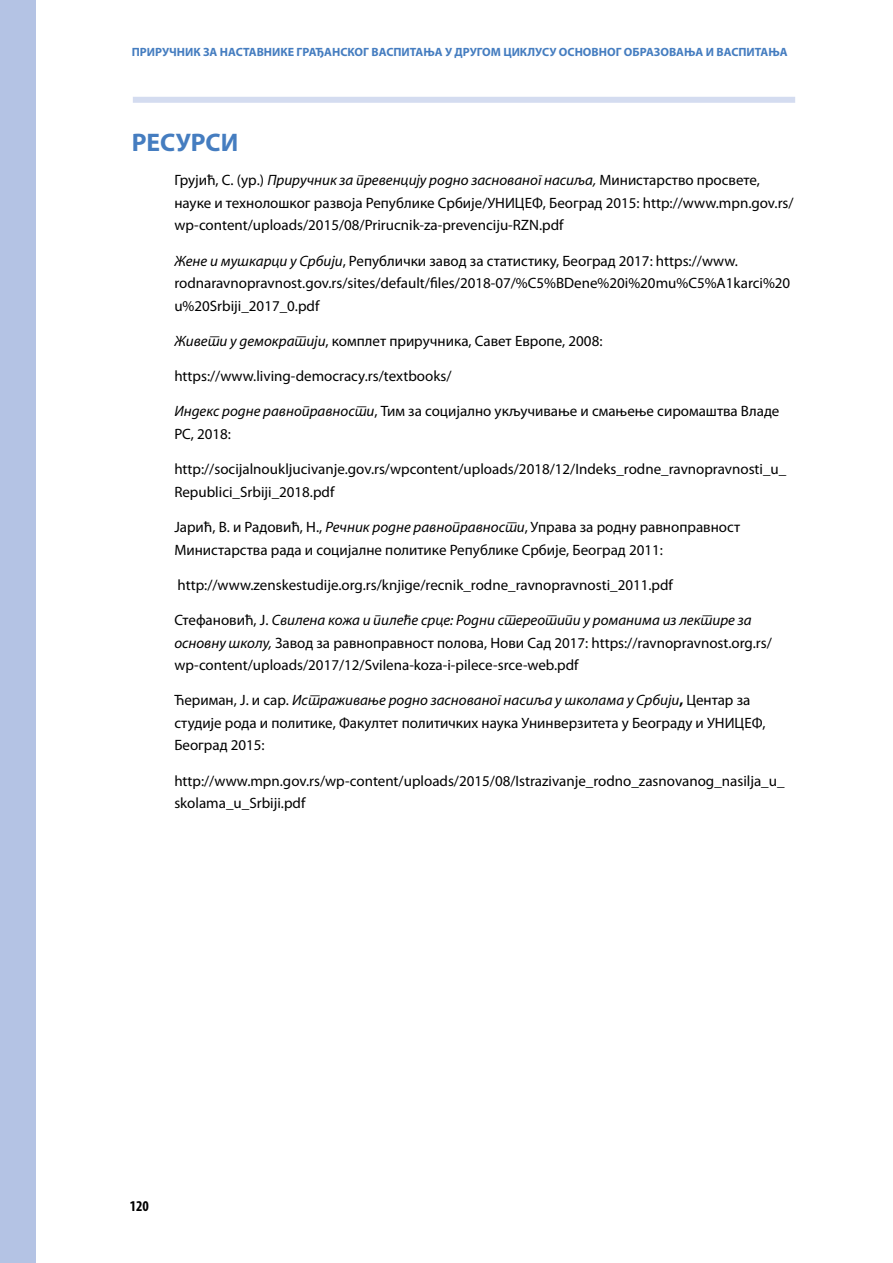
<style>
.page{position:relative;width:893px;height:1263px;background:#fff}
.page>*{position:absolute;margin:0;border:0;box-sizing:border-box;transform-origin:0 0}
.t1{font:700 25.5px "Myriad Pro";color:#457dc0}
.t2{font:15px/22.5px "Myriad Pro";color:#000}
.t3{font:700 condensed 15px "Myriad Pro";color:#000}
.t4{font:700 12px "Myriad Pro";color:#457dc0}
.s1{font-style:italic}
.s2{font-weight:700}
</style>
<div class="page">
<div style="left:0;top:0;width:35px;height:1263px;background:#b4c3e4"></div>
<div style="left:133px;top:97px;width:662px;height:6px;background:#d4dcf0"></div>
<p class="t4" style="left:132px;top:45px;width:657px">ПРИРУЧНИК ЗА НАСТАВНИКЕ ГРАЂАНСКОГ ВАСПИТАЊА У ДРУГОМ ЦИКЛУСУ ОСНОВНОГ ОБРАЗОВАЊА И ВАСПИТАЊА</p>
<h1 class="t1" style="left:132px;top:128px;width:108px">РЕСУРСИ</h1>
<p class="t2" style="left:174px;top:169px;width:621px">Грујић, С. (ур.) <span class="s1">Приручник за превенцију родно заснованог насиља,</span> Министарство просвете, науке и технолошког развоја Републике Србије/УНИЦЕФ, Београд 2015: http://www.mpn.gov.rs/ wp-content/uploads/2015/08/Prirucnik-za-prevenciju-RZN.pdf</p>
<p class="t2" style="left:174px;top:250px;width:617px"><span class="s1">Жене и мушкарци у Србији</span>, Републички завод за статистику, Београд 2017: https://www. rodnaravnopravnost.gov.rs/sites/default/files/2018-07/%C5%BDene%20i%20mu%C5%A1karci%20 u%20Srbiji_2017_0.pdf</p>
<p class="t2" style="left:174px;top:330px;width:430px"><span class="s1">Живети у демократији</span>, комплет приручника, Савет Европе, 2008:</p>
<p class="t2" style="left:174px;top:365px;width:279px">https://www.living-democracy.rs/textbooks/</p>
<p class="t2" style="left:174px;top:400px;width:607px"><span class="s1">Индекс родне равноправности</span>, Тим за социјално укључивање и смањење сиромаштва Владе<br>РС, 2018:</p>
<p class="t2" style="left:174px;top:458px;width:613px">http://socijalnoukljucivanje.gov.rs/wpcontent/uploads/2018/12/Indeks_rodne_ravnopravnosti_u_<br>Republici_Srbiji_2018.pdf</p>
<p class="t2" style="left:174px;top:516px;width:567px">Јарић, В. и Радовић, Н., <span class="s1">Речник родне равноправности</span>, Управа за родну равноправност<br>Министарства рада и социјалне политике Републике Србије, Београд 2011:</p>
<p class="t2" style="left:178px;top:574px;width:497px">http://www.zenskestudije.org.rs/knjige/recnik_rodne_ravnopravnosti_2011.pdf</p>
<p class="t2" style="left:174px;top:609px;width:599px">Стефановић, Ј. <span class="s1">Свилена кожа и пилеће срце: Родни стереотипи у романима из лектире за основну школу,</span> Завод за равноправност полова, Нови Сад 2017: https://ravnopravnost.org.rs/ wp-content/uploads/2017/12/Svilena-koza-i-pilece-srce-web.pdf</p>
<p class="t2" style="left:174px;top:689px;width:593px">Ћериман, Ј. и сар. <span class="s1">Истраживање родно заснованог насиља у школама у Србији</span><span class="s2">,</span> Центар за студије рода и политике, Факултет политичких наука Унинверзитета у Београду и УНИЦЕФ,<br>Београд 2015:</p>
<p class="t2" style="left:174px;top:769px;width:612px">http://www.mpn.gov.rs/wp-content/uploads/2015/08/Istrazivanje_rodno_zasnovanog_nasilja_u_ skolama_u_Srbiji.pdf</p>
<p class="t3" style="left:130px;top:1197px;width:21px">120</p>
</div>
